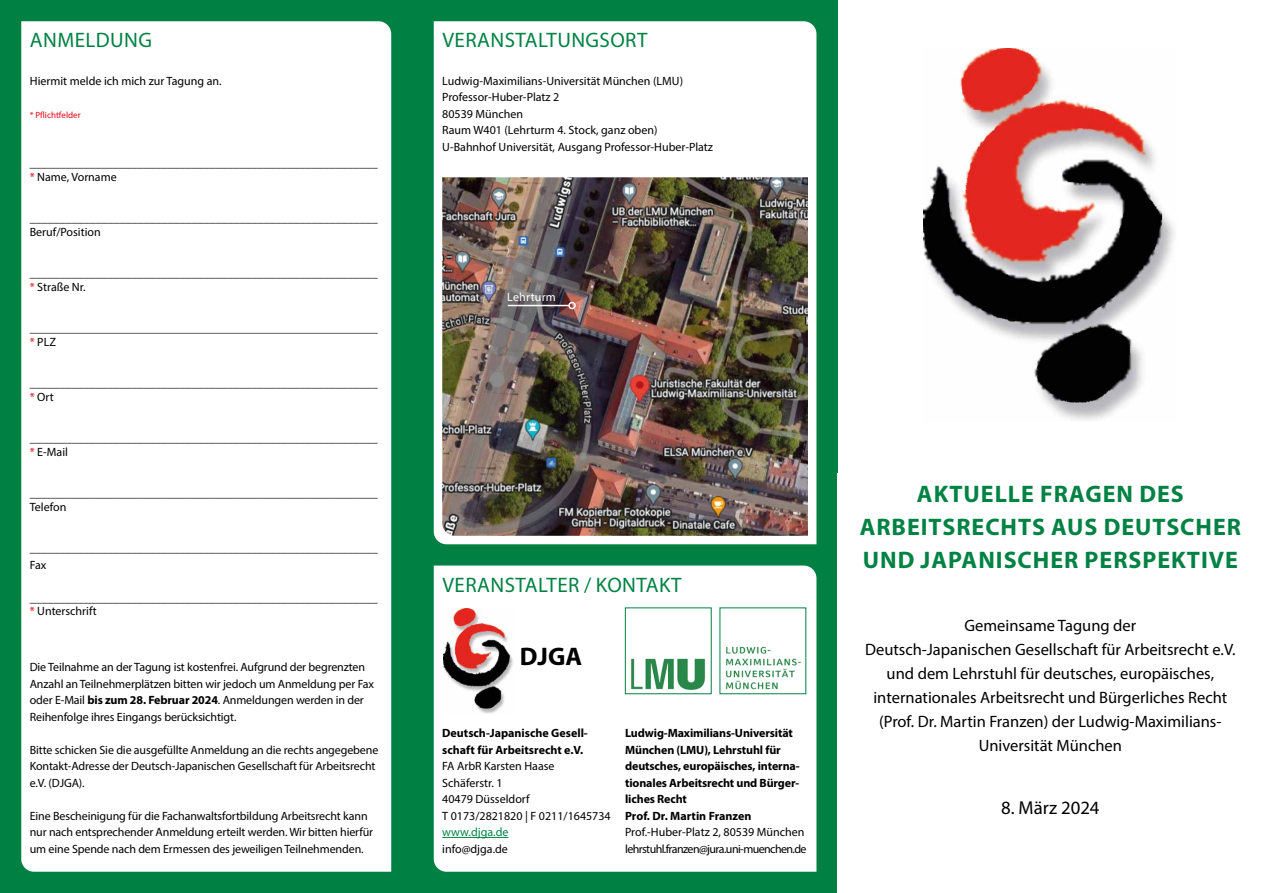
<style>
.page{position:relative;width:1263px;height:893px;background:#fff}
.page>*{position:absolute;margin:0;border:0;box-sizing:border-box;transform-origin:0 0}
.t1{font:700 25.5px "Myriad Pro";color:#000}
.t2{font:700 24px/33px "Myriad Pro";letter-spacing:.04em;color:#008243;text-align:center}
.t3{font:21px "Myriad Pro";letter-spacing:.02em;color:#008243}
.t4{font:18.75px "Myriad Pro";color:#000}
.t5{font:16.5px/24px "Myriad Pro";color:#000;text-align:center}
.t6{font:12px/16.5px "Myriad Pro";letter-spacing:-.01em;color:#000}
.t7{font:700 12px/16.5px "Myriad Pro";letter-spacing:-.01em;color:#000}
.t8{font:12px/16.5px "Myriad Pro";letter-spacing:-.05em;color:#000}
.t9{font:12px "Myriad Pro";color:#008243}
.t10{font:12px "Myriad Pro";letter-spacing:.02em;color:#fff}
.t11{font:9px "Myriad Pro";color:#e30613}
.s1{color:#e30613}
.s2{font-weight:700}
</style>
<div class="page">
<div style="left:0;top:0;width:838px;height:893px;background:#008143"></div>
<img style="left:924px;top:48px;width:251px;height:372px">
<div style="left:21px;top:21px;width:370px;height:851px;background:#fff"></div>
<div style="left:434px;top:21px;width:382px;height:523px;background:#fff"></div>
<div style="left:434px;top:566px;width:382px;height:306px;background:#fff"></div>
<img style="left:443px;top:609px;width:71px;height:104px">
<hr style="left:442px;top:837px;width:66px;height:1px;background:#008243">
<img style="left:442px;top:177px;width:366px;height:359px">
<img style="left:627px;top:610px;width:82px;height:82px">
<img style="left:722px;top:610px;width:82px;height:82px">
<hr style="left:508px;top:305px;width:61px;height:1px;background:#fff">
<div style="left:568px;top:302px;width:8px;height:7px;border:1px solid #fff;border-radius:50%"></div>
<h3 class="t3" style="left:30px;top:27px;width:124px">ANMELDUNG</h3>
<p class="t6" style="left:30px;top:72px;width:193px">Hiermit melde ich mich zur Tagung an.</p>
<p class="t11" style="left:30px;top:109px;width:52px">* Pflichtfelder</p>
<p class="t6" style="left:30px;top:156px;width:349px;line-height:13.5px">__________________________________________________________ <span class="s1">*</span> Name, Vorname</p>
<p class="t6" style="left:30px;top:211px;width:349px;line-height:13.5px">__________________________________________________________<br>Beruf/Position</p>
<p class="t6" style="left:30px;top:266px;width:349px;line-height:13.5px">__________________________________________________________ <span class="s1">*</span> Straße Nr.</p>
<p class="t6" style="left:30px;top:321px;width:349px;line-height:13.5px">__________________________________________________________ <span class="s1">*</span> PLZ</p>
<p class="t6" style="left:30px;top:376px;width:349px;line-height:13.5px">__________________________________________________________ <span class="s1">*</span> Ort</p>
<p class="t6" style="left:30px;top:431px;width:349px;line-height:13.5px">__________________________________________________________ <span class="s1">*</span> E-Mail</p>
<p class="t6" style="left:30px;top:486px;width:349px;line-height:13.5px">__________________________________________________________<br>Telefon</p>
<p class="t6" style="left:30px;top:540px;width:349px">__________________________________________________________<br>Fax</p>
<p class="t6" style="left:30px;top:591px;width:349px;line-height:13.5px">__________________________________________________________ <span class="s1">*</span> Unterschrift</p>
<p class="t6" style="left:30px;top:659px;width:346px">Die Teilnahme an der Tagung ist kostenfrei. Aufgrund der begrenzten Anzahl an Teilnehmerplätzen bitten wir jedoch um Anmeldung per Fax oder E-Mail <span class="s2">bis zum 28. Februar 2024</span>. Anmeldungen werden in der Reihenfolge ihres Eingangs berücksichtigt.</p>
<p class="t6" style="left:30px;top:741px;width:350px">Bitte schicken Sie die ausgefüllte Anmeldung an die rechts angegebene<br>Kontakt-Adresse der Deutsch-Japanischen Gesellschaft für Arbeitsrecht e.V. (DJGA).</p>
<p class="t6" style="left:30px;top:807px;width:345px">Eine Bescheinigung für die Fachanwaltsfortbildung Arbeitsrecht kann nur nach entsprechender Anmeldung erteilt werden. Wir bitten hierfür um eine Spende nach dem Ermessen des jeweiligen Teilnehmenden.</p>
<h3 class="t3" style="left:442px;top:27px;width:207px">VERANSTALTUNGSORT</h3>
<p class="t6" style="left:442px;top:72px;width:272px">Ludwig-Maximilians-Universität München (LMU)<br>Professor-Huber-Platz 2<br>80539 München<br>Raum W401 (Lehrturm 4. Stock, ganz oben)<br>U-Bahnhof Universität, Ausgang Professor-Huber-Platz</p>
<p class="t10" style="left:507px;top:290px;width:50px">Lehrturm</p>
<h3 class="t3" style="left:442px;top:572px;width:241px">VERANSTALTER / KONTAKT</h3>
<h1 class="t1" style="left:520px;top:639px;width:64px">DJGA</h1>
<p class="t7" style="left:442px;top:724px;width:147px">Deutsch-Japanische Gesell&shy;schaft für Arbeitsrecht e.V.</p>
<p class="t6" style="left:442px;top:758px;width:170px">FA ArbR Karsten Haase<br>Schäferstr. 1<br>40479 Düsseldorf<br>T 0173/2821820 | F 0211/1645734</p>
<p class="t9" style="left:442px;top:825px;width:68px">www.djga.de</p>
<p class="t6" style="left:442px;top:840px;width:67px">info@djga.de</p>
<p class="t7" style="left:625px;top:724px;width:176px">Ludwig-Maximilians-Universität<br>München (LMU), Lehrstuhl für deutsches, europäisches, interna&shy;tionales Arbeitsrecht und Bürger&shy;liches Recht<br>Prof. Dr. Martin Franzen</p>
<p class="t8" style="left:625px;top:824px;width:183px">Prof.-Huber-Platz 2, 80539 München lehrstuhl.franzen@jura.uni-muenchen.de</p>
<h2 class="t2" style="left:860px;top:476px;width:383px">AKTUELLE FRAGEN DES<br>ARBEITSRECHTS AUS DEUTSCHER<br>UND JAPANISCHER PERSPEKTIVE</h2>
<p class="t5" style="left:865px;top:613px;width:372px">Gemeinsame Tagung der<br>Deutsch-Japanischen Gesellschaft für Arbeitsrecht e.V. und dem Lehrstuhl für deutsches, europäisches, internationales Arbeitsrecht und Bürgerliches Recht (Prof. Dr. Martin Franzen) der Ludwig-Maximilians-Universität München</p>
<h3 class="t4" style="left:1001px;top:796px;width:100px">8. März 2024</h3>
</div>
